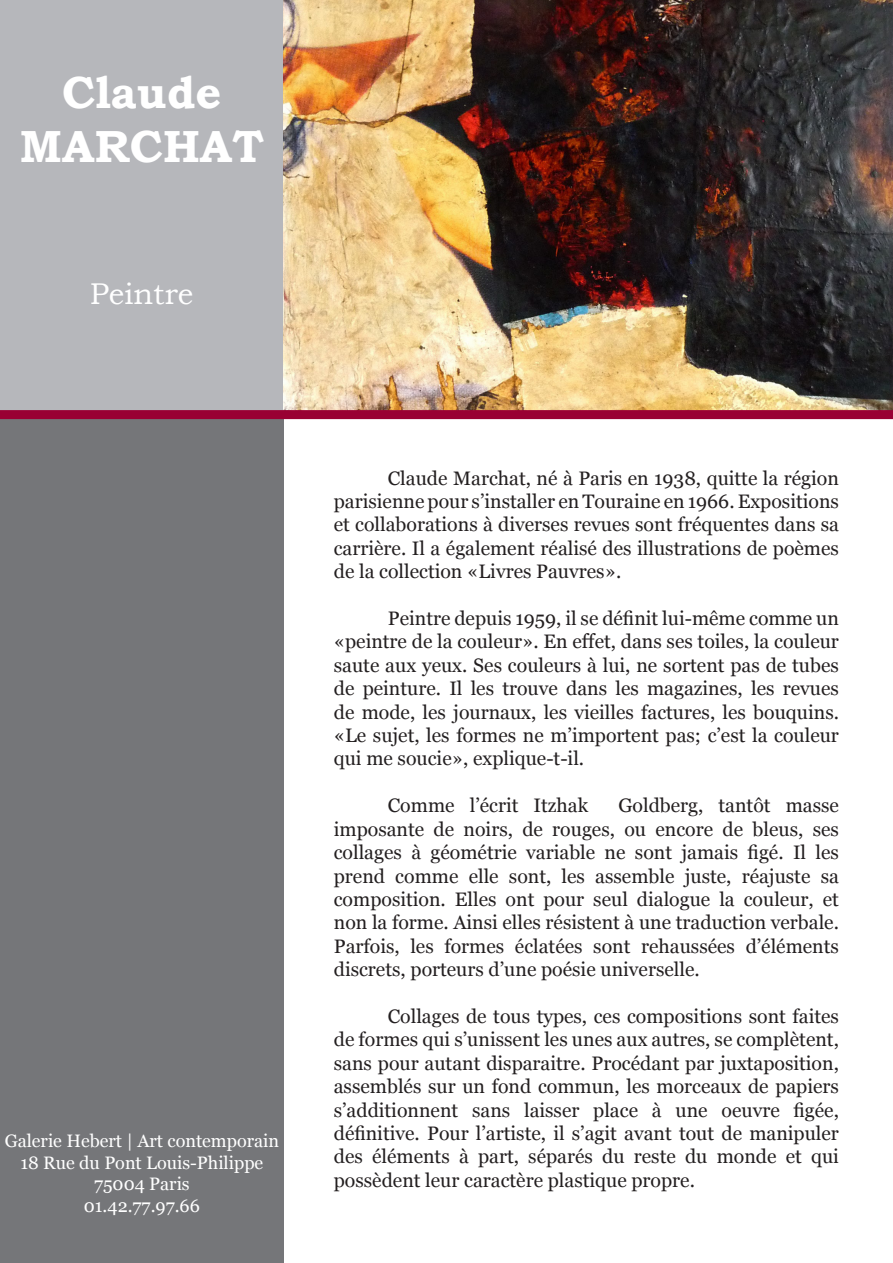
<style>
.page{position:relative;width:893px;height:1263px;background:#fff}
.page>*{position:absolute;margin:0;border:0;box-sizing:border-box;transform-origin:0 0}
.Nom_Artiste{font:700 45px/54px "Bookman Old Style";color:#fff;text-align:center}
.Denomination{font:30px "Bookman Old Style";color:#fff}
.Biographie{font:19.5px/23.4px "Georgia";color:#231f20;text-align:justify}
.t1{font:18px/21.6px "Georgia";color:#fff;text-align:center}
</style>
<div class="page">
<div style="left:0;top:0;width:284px;height:415px;background:#b6b7bb"></div>
<div style="left:0;top:415px;width:284px;height:848px;background:#757679"></div>
<img style="left:284px;top:0;width:609px;height:410px">
<div style="left:0;top:410px;width:893px;height:9px;background:#903"></div>
<p class="Nom_Artiste" style="left:20px;top:65px;width:245px">Claude<br>MARCHAT</p>
<p class="Denomination" style="left:90px;top:274px;width:105px">Peintre</p>
<p class="t1" style="left:5px;top:1129px;width:276px">Galerie Hebert | Art contemporain<br>18 Rue du Pont Louis-Philippe<br>75004 Paris<br>01.42.77.97.66</p>
<p class="Biographie" style="left:334px;top:465px;width:507px;text-indent:54px">Claude Marchat, né à Paris en 1938, quitte la région parisienne pour s’installer en Touraine en 1966. Expositions et collaborations à diverses revues sont fréquentes dans sa carrière. Il a également réalisé des illustrations de poèmes de la collection «Livres Pauvres».</p>
<p class="Biographie" style="left:334px;top:606px;width:507px;text-indent:54px">Peintre depuis 1959, il se définit lui-même comme un «peintre de la couleur». En effet, dans ses toiles, la couleur saute aux yeux. Ses couleurs à lui, ne sortent pas de tubes de peinture. Il les trouve dans les magazines, les revues de mode, les journaux, les vieilles factures, les bouquins. «Le sujet, les formes ne m’importent pas; c’est la couleur qui me soucie», explique-t-il.</p>
<p class="Biographie" style="left:388px;top:793px;width:202px">Comme l’écrit Itzhak</p>
<p class="Biographie" style="left:334px;top:793px;width:507px;text-indent:285px">Goldberg, tantôt masse imposante de noirs, de rouges, ou encore de bleus, ses collages à géométrie variable ne sont jamais figé. Il les prend comme elle sont, les assemble juste, réajuste sa composition. Elles ont pour seul dialogue la couleur, et non la forme. Ainsi elles résistent à une traduction verbale.<br>Parfois, les formes éclatées sont rehaussées d’éléments discrets, porteurs d’une poésie universelle.</p>
<p class="Biographie" style="left:334px;top:1004px;width:507px;text-indent:54px">Collages de tous types, ces compositions sont faites de formes qui s’unissent les unes aux autres, se complètent, sans pour autant disparaitre. Procédant par juxtaposition, assemblés sur un fond commun, les morceaux de papiers s’additionnent sans laisser place à une oeuvre figée, définitive. Pour l’artiste, il s’agit avant tout de manipuler des éléments à part, séparés du reste du monde et qui possèdent leur caractère plastique propre.</p>
</div>
